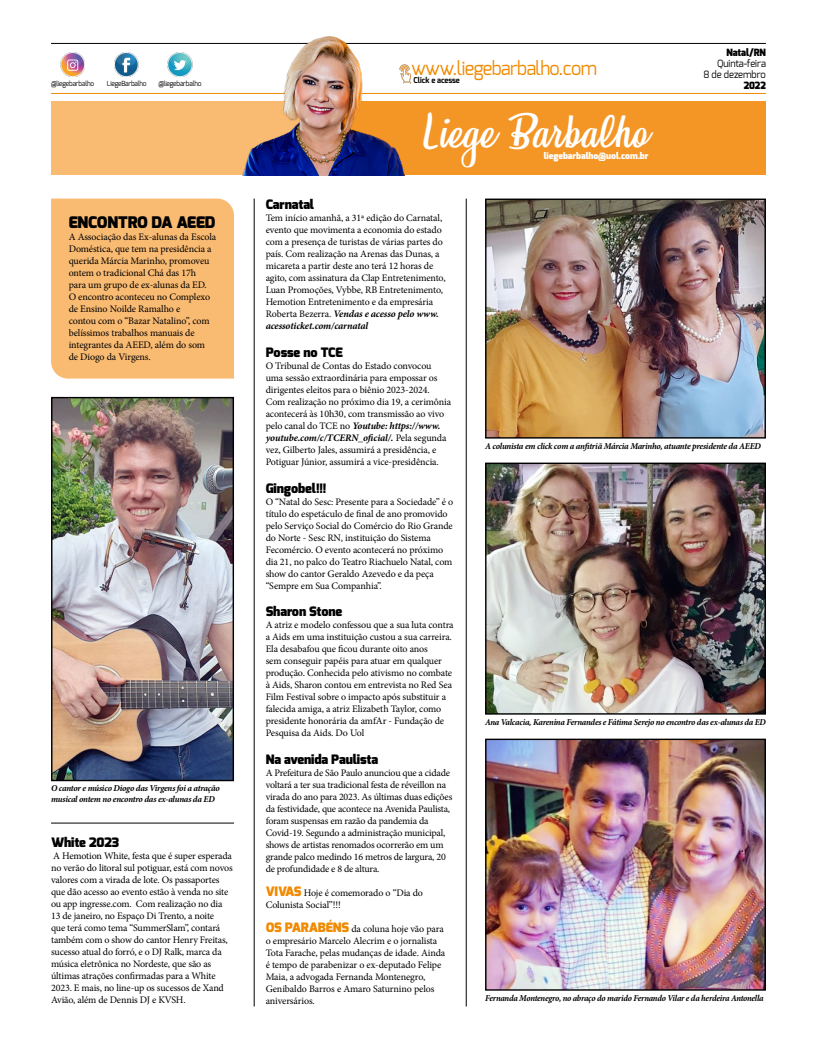
<style>
.page{position:relative;width:817px;height:1049px;background:#fff}
.page>*{position:absolute;margin:0;border:0;box-sizing:border-box;transform-origin:0 0}
.t1{font:41px "Honeymoon Personal Use";color:#fff}
.t2{font:19.1px "Exo";letter-spacing:-.03em;color:#f08a00;scale:.95 1}
.t3{font:900 16px "Exo";letter-spacing:-.01em;color:#000}
.t4{font:900 13px "Exo";letter-spacing:-.01em;color:#000}
.t5{font:10px/12px "Minion Pro";letter-spacing:-.015em;color:#000}
.t6{font:10px/11px "Exo";letter-spacing:-.01em;color:#000;text-align:right;scale:.95 1}
.t7{font:900 10px "Exo";letter-spacing:-.01em;color:#000;scale:.95 1}
.t8{font:italic 700 9px/10.8px "Minion Pro";letter-spacing:-.03em;color:#000}
.t9{font:italic 700 9px "Minion Pro";letter-spacing:-.03em;color:#000;scale:.95 1}
.t10{font:italic 700 9px "Minion Pro";letter-spacing:-.03em;color:#000;scale:.96 1}
.t11{font:900 9px "Exo";letter-spacing:-.01em;color:#fff}
.t12{font:700 8px "Exo";letter-spacing:-.01em;color:#000;scale:.95 1}
.t13{font:7px "Exo";letter-spacing:-.03em;color:#000;scale:.95 1}
.s1{font-weight:700;font-style:italic}
.s2{font-family:"Exo";font-weight:900;font-size:13px;color:#f08a00}
</style>
<div class="page">
<hr style="left:51px;top:43px;width:714px;height:1px;background:#000">
<hr style="left:51px;top:93px;width:714px;height:1px;background:#f08a00">
<img style="left:60px;top:52px;width:25px;height:24px">
<img style="left:114px;top:52px;width:25px;height:24px">
<img style="left:168px;top:52px;width:24px;height:24px">
<div style="left:51px;top:101px;width:595px;height:74px;background:#f9ba72"></div>
<div style="left:329px;top:101px;width:436px;height:74px;background:#f39626"></div>
<img style="left:217px;top:36px;width:209px;height:139px">
<img style="left:394px;top:63px;width:21px;height:21px">
<div style="left:51px;top:199px;width:183px;height:180px;background:#f9ba72"></div>
<hr style="left:254px;top:199px;width:1px;height:807px;background:#000">
<hr style="left:466px;top:199px;width:1px;height:807px;background:#000">
<hr style="left:51px;top:823px;width:183px;height:1px;background:#000">
<img style="left:487px;top:201px;width:276px;height:236px">
<div style="left:485px;top:199px;width:280px;height:240px;border:1px solid #000"></div>
<img style="left:487px;top:741px;width:276px;height:248px">
<div style="left:485px;top:739px;width:280px;height:252px;border:1px solid #000"></div>
<img style="left:487px;top:465px;width:276px;height:248px">
<div style="left:485px;top:463px;width:280px;height:252px;border:1px solid #000"></div>
<img style="left:53px;top:399px;width:179px;height:380px">
<div style="left:51px;top:397px;width:183px;height:384px;border:1px solid #000"></div>
<p class="t13" style="left:51px;top:79px;width:47px">@liegebarbalho</p>
<p class="t13" style="left:107px;top:79px;width:43px">LiegeBarbalho</p>
<p class="t13" style="left:158px;top:79px;width:47px">@liegebarbalho</p>
<h3 class="t3" style="left:69px;top:212px;width:148px">ENCONTRO DA AEED</h3>
<p class="t5" style="left:69px;top:231px;width:149px">A Associação das Ex-alunas da Escola<br>Doméstica, que tem na presidência a querida Márcia Marinho, promoveu ontem o tradicional Chá das 17h<br>para um grupo de ex-alunas da ED.<br>O encontro aconteceu no Complexo de Ensino Noilde Ramalho e<br>contou com o “Bazar Natalino”, com belíssimos trabalhos manuais de integrantes da AEED, além do som de Diogo da Virgens.</p>
<p class="t8" style="left:51px;top:783px;width:170px">O cantor e músico Diogo das Virgens foi a atração musical ontem no encontro das ex-alunas da ED</p>
<h3 class="t4" style="left:51px;top:833px;width:70px">White 2023</h3>
<p class="t5" style="left:51px;top:849px;width:183px">A Hemotion White, festa que é super esperada no verão do litoral sul potiguar, está com novos valores com a virada de lote. Os passaportes que dão acesso ao evento estão à venda no site ou app ingresse.com. Com realização no dia 13 de janeiro, no Espaço Di Trento, a noite<br>que terá como tema “SummerSlam”, contará também com o show do cantor Henry Freitas, sucesso atual do forró, e o DJ Ralk, marca da música eletrônica no Nordeste, que são as últimas atrações confirmadas para a White 2023. E mais, no line-up os sucessos de Xand Avião, além de Dennis DJ e KVSH.</p>
<h2 class="t2" style="left:411px;top:56px;width:197px">www.liegebarbalho.com</h2>
<p class="t12" style="left:413px;top:75px;width:50px">Click e acesse</p>
<h1 class="t1" style="left:424px;top:108px;width:225px">Liege Barbalho</h1>
<p class="t11" style="left:543px;top:150px;width:106px">liegebarbalho@uol.com.br</p>
<p class="t7" style="left:726px;top:46px;width:43px">Natal/RN</p>
<p class="t6" style="left:703px;top:58px;width:67px">Quinta-feira<br>8 de dezembro</p>
<p class="t7" style="left:743px;top:79px;width:25px">2022</p>
<h3 class="t4" style="left:265px;top:196px;width:50px">Carnatal</h3>
<p class="t5" style="left:265px;top:212px;width:181px">Tem início amanhã, a 31ª edição do Carnatal, evento que movimenta a economia do estado com a presença de turistas de várias partes do país. Com realização na Arenas das Dunas, a micareta a partir deste ano terá 12 horas de agito, com assinatura da Clap Entretenimento, Luan Promoções, Vybbe, RB Entretenimento, Hemotion Entretenimento e da empresária Roberta Bezerra. <span class="s1">Vendas e acesso pelo www. acessoticket.com/carnatal</span></p>
<h3 class="t4" style="left:265px;top:344px;width:79px">Posse no TCE</h3>
<p class="t5" style="left:265px;top:360px;width:187px">O Tribunal de Contas do Estado convocou uma sessão extraordinária para empossar os dirigentes eleitos para o biênio 2023-2024.<br>Com realização no próximo dia 19, a cerimônia acontecerá às 10h30, com transmissão ao vivo pelo canal do TCE no <span class="s1">Youtube: https://www. youtube.com/c/TCERN_oficial/.</span> Pela segunda vez, Gilberto Jales, assumirá a presidência, e Potiguar Júnior, assumirá a vice-presidência.</p>
<h3 class="t4" style="left:265px;top:480px;width:62px">Gingobel!!!</h3>
<p class="t5" style="left:265px;top:495px;width:189px">O “Natal do Sesc: Presente para a Sociedade” é o título do espetáculo de final de ano promovido pelo Serviço Social do Comércio do Rio Grande do Norte - Sesc RN, instituição do Sistema Fecomércio. O evento acontecerá no próximo dia 21, no palco do Teatro Riachuelo Natal, com show do cantor Geraldo Azevedo e da peça “Sempre em Sua Companhia”.</p>
<h3 class="t4" style="left:265px;top:603px;width:78px">Sharon Stone</h3>
<p class="t5" style="left:265px;top:619px;width:189px">A atriz e modelo confessou que a sua luta contra a Aids em uma instituição custou a sua carreira.<br>Ela desabafou que ficou durante oito anos<br>sem conseguir papéis para atuar em qualquer produção. Conhecida pelo ativismo no combate à Aids, Sharon contou em entrevista no Red Sea Film Festival sobre o impacto após substituir a falecida amiga, a atriz Elizabeth Taylor, como presidente honorária da amfAr - Fundação de Pesquisa da Aids. Do Uol</p>
<h3 class="t4" style="left:265px;top:751px;width:114px">Na avenida Paulista</h3>
<p class="t5" style="left:265px;top:767px;width:188px">A Prefeitura de São Paulo anunciou que a cidade voltará a ter sua tradicional festa de réveillon na virada do ano para 2023. As últimas duas edições da festividade, que acontece na Avenida Paulista, foram suspensas em razão da pandemia da Covid-19. Segundo a administração municipal, shows de artistas renomados ocorrerão em um grande palco medindo 16 metros de largura, 20 de profundidade e 8 de altura.</p>
<p class="t5" style="left:265px;top:887px;width:159px"><span class="s2">VIVAS</span> Hoje é comemorado o “Dia do<br>Colunista Social”!!!</p>
<p class="t5" style="left:265px;top:923px;width:181px"><span class="s2">OS PARABÉNS</span> da coluna hoje vão para o empresário Marcelo Alecrim e o jornalista Tota Farache, pelas mudanças de idade. Ainda é tempo de parabenizar o ex-deputado Felipe Maia, a advogada Fernanda Montenegro, Genibaldo Barros e Amaro Saturnino pelos aniversários.</p>
<p class="t8" style="left:485px;top:440px;width:277px">A colunista em click com a anfitriã Márcia Marinho, atuante presidente da AEED</p>
<p class="t10" style="left:485px;top:715px;width:294px">Ana Valcacia, Karenina Fernandes e Fátima Serejo no encontro das ex-alunas da ED</p>
<p class="t9" style="left:485px;top:991px;width:294px">Fernanda Montenegro, no abraço do marido Fernando Vilar e da herdeira Antonella</p>
</div>
